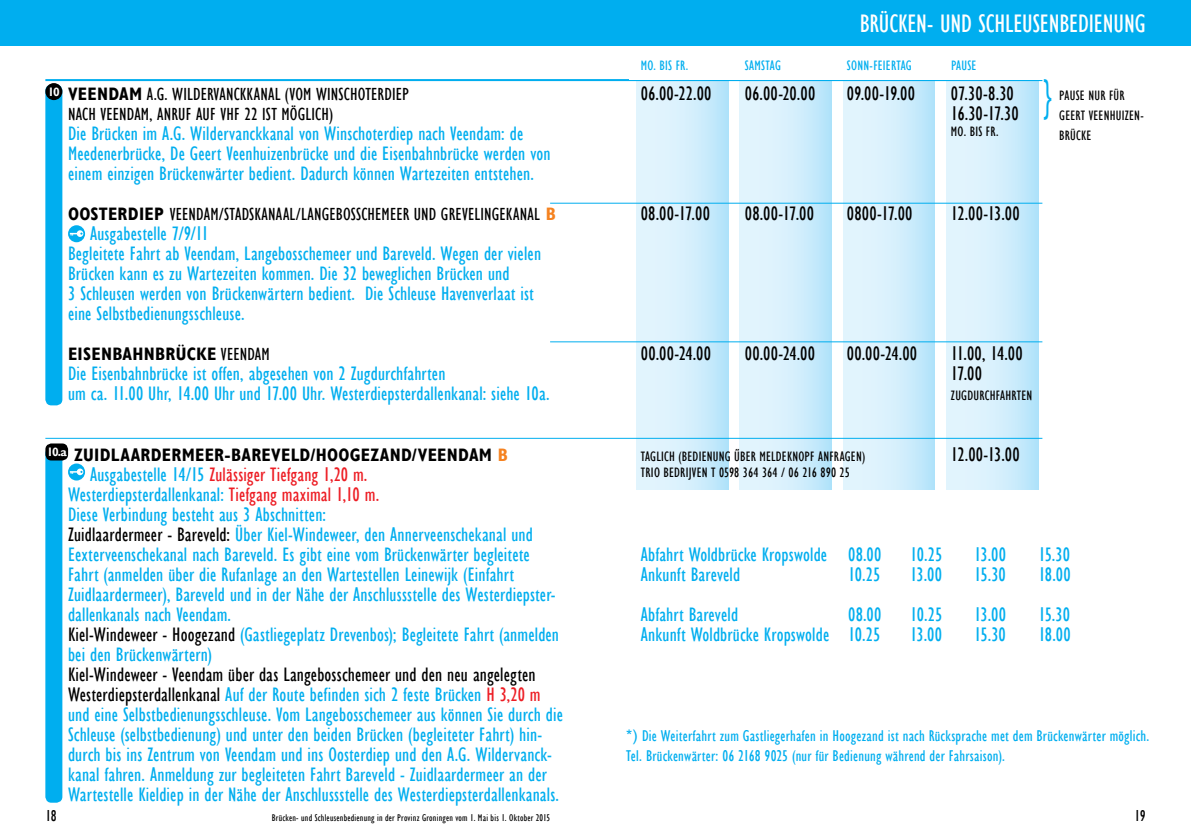
<style>
.page{position:relative;width:1191px;height:840px;background:#fff}
.page>*{position:absolute;margin:0;border:0;box-sizing:border-box;transform-origin:0 0}
.t1{font:43.4px "Gill Sans Condensed";color:#00aeef;scale:.6 1}
.t2{font:26px "Gill Sans Condensed";letter-spacing:-.005em;color:#fff}
.t3{font:20px/20px "Gill Sans Condensed";letter-spacing:.005em;color:#00aeef}
.t4{font:20px "Gill Sans Condensed";letter-spacing:.01em;color:#000}
.t5{font:20px/20px "Gill Sans Condensed";letter-spacing:-.01em;color:#000}
.t6{font:20px/20px "Gill Sans Condensed";letter-spacing:-.015em;color:#000}
.t7{font:18px/20px "Gill Sans Condensed";letter-spacing:.01em;color:#000}
.t8{font:700 18px "Gill Sans Condensed";letter-spacing:.015em;color:#000}
.t9{font:16px/20px "Gill Sans Condensed";letter-spacing:.015em;color:#00aeef}
.t10{font:16px "Gill Sans Condensed";color:#000}
.t11{font:14px/20px "Gill Sans Condensed";letter-spacing:.015em;color:#000}
.t12{font:14px "Gill Sans Condensed";letter-spacing:.015em;color:#00aeef}
.t13{font:10px "Gill Sans Condensed";letter-spacing:.025em;color:#000}
.s1{font-weight:700}
.s2{font-weight:700;color:#f58220}
.s3{font-weight:400}
.s4{color:#f58220}
.s5{color:#ed1d24}
.s6{color:#000}
.s7{font-family:"Arial"}
</style>
<div class="page">
<div style="left:45px;top:84px;width:17px;height:321px;background:#00aeef;border-radius:6px"></div>
<div style="left:45px;top:447px;width:17px;height:355px;background:#00aeef;border-radius:6px"></div>
<div style="left:595px;top:0;width:596px;height:45px;background:#00aeef"></div>
<div style="left:0;top:0;width:595px;height:45px;background:#00aeef"></div>
<div style="left:45px;top:83px;width:17px;height:17px;background:#000;border-radius:50%"></div>
<div style="left:68px;top:225px;width:17px;height:17px;background:#00aeef;border-radius:50%"></div>
<svg style="left:70px;top:230px;width:13px;height:7px"></svg>
<div style="left:45px;top:443px;width:23px;height:17px;background:#000;border-radius:6px"></div>
<svg style="left:68px;top:463px;width:17px;height:17px"></svg>
<svg style="left:70px;top:468px;width:13px;height:7px"></svg>
<div style="left:740px;top:80px;width:91px;height:409px;background:linear-gradient(to right,#eaf7fe,#bce6fb)"></div>
<div style="left:843px;top:80px;width:92px;height:409px;background:linear-gradient(to right,#eaf7fe,#bbe6fb)"></div>
<div style="left:946px;top:80px;width:92px;height:409px;background:linear-gradient(to right,#eaf7fe,#bbe6fb)"></div>
<div style="left:636px;top:80px;width:92px;height:409px;background:linear-gradient(to right,#eaf7fe,#bce6fb)"></div>
<hr style="left:45px;top:79px;width:997px;height:2px;background:#00aeef">
<div style="left:629px;top:60px;width:514px;height:20px;background:#fff"></div>
<hr style="left:45px;top:437px;width:997px;height:1px;background:#00aeef">
<hr style="left:550px;top:202px;width:492px;height:1px;background:#00aeef">
<hr style="left:550px;top:341px;width:492px;height:1px;background:#00aeef">
<h2 class="t2" style="left:859px;top:9px;width:287px">BRÜCKEN- UND SCHLEUSENBEDIENUNG</h2>
<p class="t7" style="left:68px;top:84px;width:342px;text-indent:-20px"><sup>10</sup> <span class="s1">VEENDAM</span> A.G. WILDERVANCKKANAL (VOM WINSCHOTERDIEP<br>NACH VEENDAM, ANRUF AUF VHF 22 IST MÖGLICH)</p>
<p class="t3" style="left:68px;top:124px;width:484px">Die Brücken im A.G. Wildervanckkanal von Winschoterdiep nach Veendam: de<br>Meedenerbrücke, De Geert Veenhuizenbrücke und die Eisenbahnbrücke werden von einem einzigen Brückenwärter bedient. Dadurch können Wartezeiten entstehen.</p>
<p class="t7" style="left:68px;top:204px;width:489px"><span class="s1">OOSTERDIEP</span> VEENDAM/STADSKANAAL/LANGEBOSSCHEMEER UND GREVELINGEKANAL <span class="s2">B</span></p>
<p class="t3" style="left:68px;top:224px;width:474px;text-indent:22px">Ausgabestelle 7/9/11<br>Begleitete Fahrt ab Veendam, Langebosschemeer und Bareveld. Wegen der vielen Brücken kann es zu Wartezeiten kommen. Die 32 beweglichen Brücken und<br>3 Schleusen werden von Brückenwärtern bedient. Die Schleuse Havenverlaat ist eine Selbstbedienungsschleuse.</p>
<p class="t8" style="left:68px;top:343px;width:203px">EISENBAHNBRÜCKE <span class="s3">VEENDAM</span></p>
<p class="t3" style="left:68px;top:364px;width:483px">Die Eisenbahnbrücke ist offen, abgesehen von 2 Zugdurchfahrten<br>um ca. 11.00 Uhr, 14.00 Uhr und 17.00 Uhr. Westerdiepsterdallenkanal: siehe 10a.</p>
<p class="t8" style="left:47px;top:443px;width:463px"><sup>10.a</sup> ZUIDLAARDERMEER-BAREVELD/HOOGEZAND/VEENDAM <span class="s4">B</span></p>
<p class="t3" style="left:68px;top:464px;width:492px;text-indent:22px">Ausgabestelle 14/15 <span class="s5">Zulässiger Tiefgang 1,20 m.<br></span>Westerdiepsterdallenkanal: <span class="s5">Tiefgang maximal 1,10 m.<br></span>Diese Verbindung besteht aus 3 Abschnitten:<br><span class="s6">Zuidlaardermeer - Bareveld:</span> Über Kiel-Windeweer, den Annerveenschekanal und Eexterveenschekanal nach Bareveld. Es gibt eine vom Brückenwärter begleitete Fahrt (anmelden über die Rufanlage an den Wartestellen Leinewijk (Einfahrt Zuidlaardermeer), Bareveld und in der Nähe der Anschlussstelle des Westerdiepster&shy;dallenkanals nach Veendam.<br><span class="s6">Kiel-Windeweer - Hoogezand</span> (Gastliegeplatz Drevenbos); Begleitete Fahrt (anmelden bei den Brückenwärtern)</p>
<p class="t3" style="left:68px;top:664px;width:496px"><span class="s6">Kiel-Windeweer - Veendam über das Langebosschemeer und den neu angelegten Westerdiepsterdallenkanal</span> Auf der Route befinden sich 2 feste Brücken <span class="s5">H 3,20 m </span>und eine Selbstbedienungsschleuse. Vom Langebosschemeer aus können Sie durch die Schleuse (selbstbedienung) und unter den beiden Brücken (begleiteter Fahrt) hin&shy;durch bis ins Zentrum von Veendam und ins Oosterdiep und den A.G. Wildervanck&shy;kanal fahren. Anmeldung zur begleiteten Fahrt Bareveld - Zuidlaardermeer an der Wartestelle Kieldiep in der Nähe der Anschlussstelle des Westerdiepsterdallenkanals.</p>
<p class="t12" style="left:641px;top:58px;width:49px">MO. BIS FR.</p>
<p class="t12" style="left:745px;top:58px;width:37px">SAMSTAG</p>
<p class="t12" style="left:847px;top:58px;width:66px">SONN-FEIERTAG</p>
<p class="t12" style="left:951px;top:58px;width:27px">PAUSE</p>
<p class="t4" style="left:641px;top:83px;width:72px">06.00-22.00</p>
<p class="t4" style="left:745px;top:83px;width:72px">06.00-20.00</p>
<p class="t4" style="left:847px;top:83px;width:70px">09.00-19.00</p>
<p class="t5" style="left:951px;top:84px;width:69px">07.30-8.30<br>16.30-17.30</p>
<p class="t11" style="left:951px;top:122px;width:49px">MO. BIS FR.</p>
<h1 class="t1" style="left:1043px;top:71px;width:16px">}</h1>
<p class="t11" style="left:1059px;top:86px;width:86px">PAUSE NUR FÜR<br>GEERT VEENHUIZEN-<br>BRÜCKE</p>
<p class="t4" style="left:641px;top:203px;width:71px">08.00-17.00</p>
<p class="t4" style="left:745px;top:203px;width:71px">08.00-17.00</p>
<p class="t4" style="left:847px;top:203px;width:67px">0800-17.00</p>
<p class="t4" style="left:951px;top:203px;width:70px">12.00-13.00</p>
<p class="t4" style="left:641px;top:343px;width:72px">00.00-24.00</p>
<p class="t4" style="left:745px;top:343px;width:72px">00.00-24.00</p>
<p class="t4" style="left:847px;top:343px;width:72px">00.00-24.00</p>
<p class="t6" style="left:951px;top:344px;width:73px">11.00, 14.00<br>17.00</p>
<p class="t11" style="left:951px;top:386px;width:83px">ZUGDURCHFAHRTEN</p>
<p class="t11" style="left:641px;top:446px;width:226px">TAGLICH (BEDIENUNG ŰBER MELDEKNOPF ANFRAGEN)</p>
<p class="t4" style="left:951px;top:443px;width:70px">12.00-13.00</p>
<p class="t11" style="left:641px;top:462px;width:210px">TRIO BEDRIJVEN T 0598 364 364 / 06 216 890 25</p>
<p class="t3" style="left:641px;top:544px;width:242px">Abfahrt Woldbrücke Kropswolde 08.00</p>
<p class="t3" style="left:910px;top:544px;width:34px">10.25</p>
<p class="t3" style="left:974px;top:544px;width:33px">13.00</p>
<p class="t3" style="left:1038px;top:544px;width:33px">15.30</p>
<p class="t3" style="left:641px;top:564px;width:101px">Ankunft Bareveld</p>
<p class="t3" style="left:848px;top:564px;width:34px">10.25</p>
<p class="t3" style="left:910px;top:564px;width:33px">13.00</p>
<p class="t3" style="left:974px;top:564px;width:33px">15.30</p>
<p class="t3" style="left:1038px;top:564px;width:34px">18.00</p>
<p class="t3" style="left:641px;top:604px;width:99px">Abfahrt Bareveld</p>
<p class="t3" style="left:848px;top:604px;width:35px">08.00</p>
<p class="t3" style="left:910px;top:604px;width:34px">10.25</p>
<p class="t3" style="left:974px;top:604px;width:33px">13.00</p>
<p class="t3" style="left:1038px;top:604px;width:33px">15.30</p>
<p class="t3" style="left:641px;top:624px;width:241px">Ankunft Woldbrücke Kropswolde 10.25</p>
<p class="t3" style="left:910px;top:624px;width:33px">13.00</p>
<p class="t3" style="left:974px;top:624px;width:33px">15.30</p>
<p class="t3" style="left:1038px;top:624px;width:34px">18.00</p>
<p class="t9" style="left:626px;top:725px;width:525px"><span class="s7">*)</span> Die Weiterfahrt zum Gastliegerhafen in Hoogezand ist nach Rücksprache met dem Brückenwärter möglich.<br>Tel. Brückenwärter: 06 2168 9025 (nur für Bedienung während der Fahrsaison).</p>
<p class="t10" style="left:45px;top:806px;width:13px">18</p>
<p class="t10" style="left:1134px;top:806px;width:13px">19</p>
<p class="t13" style="left:272px;top:811px;width:280px">Brücken- und Schleusenbedienung in der Provinz Groningen vom 1. Mai bis 1. Oktober 2015</p>
</div>
